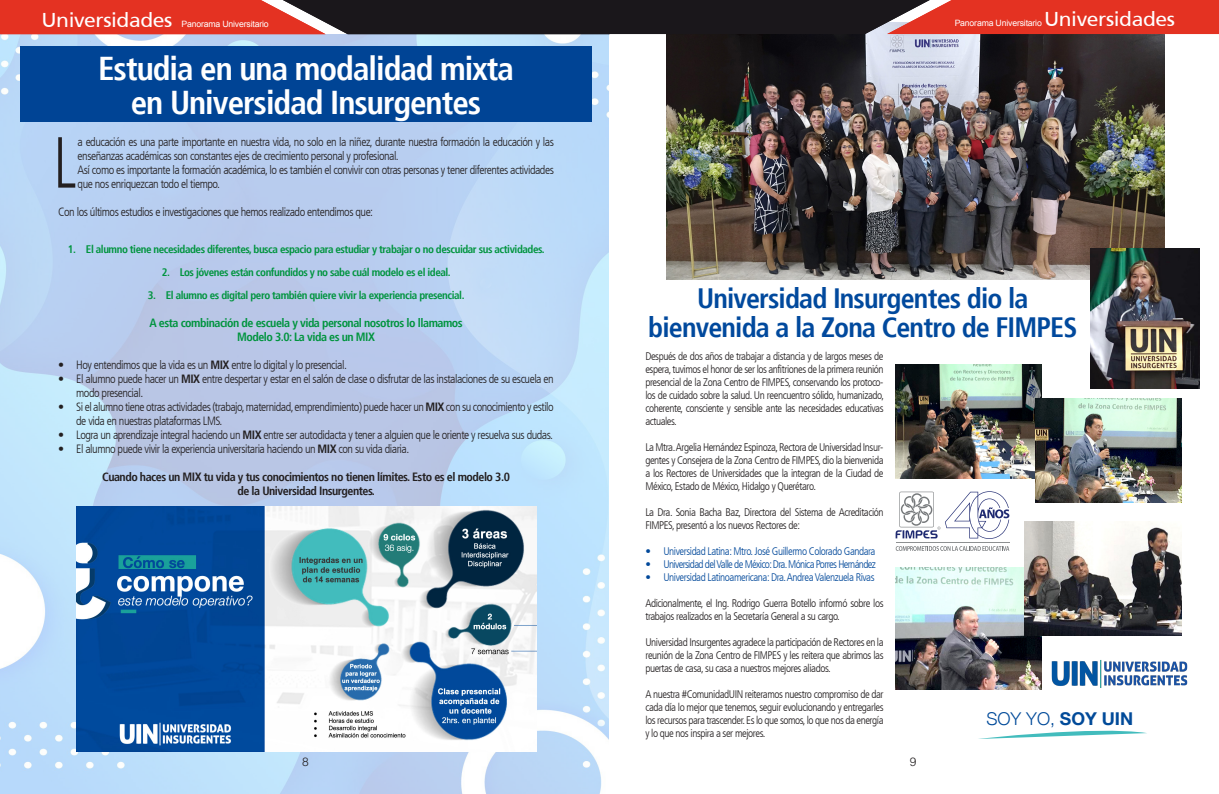
<style>
.page{position:relative;width:1219px;height:794px;background:#fff}
.page>*{position:absolute;margin:0;border:0;box-sizing:border-box;transform-origin:0 0}
.t1{font:300 condensed 72.2px "Frutiger LT";color:#231f20;scale:.82 1}
.t2{font:700 condensed 33px/34.3px "Frutiger";letter-spacing:-.03em;color:#fff;text-align:center}
.t3{font:700 condensed 28px/29px "Frutiger";letter-spacing:-.03em;color:#01499d;text-align:center}
.t4{font:20px "Frutiger SAIN Rmv 1 Roman";letter-spacing:-.02em;color:#fff;scale:1.06 1}
.t5{font:300 17.7px "Helvetica Neue";color:#014a99}
.t6{font:300 condensed 12px/14px "Frutiger LT";letter-spacing:-.04em;color:#231f20}
.t7{font:700 condensed 12px/14px "Frutiger";letter-spacing:-.04em;color:#231f20;text-align:center}
.t8{font:700 condensed 12px/14px "Frutiger";letter-spacing:-.04em;color:#00943e;text-align:center}
.t9{font:300 12px "Helvetica LT Std";color:#231f20}
.t10{font:300 condensed 11px/13px "Frutiger LT";letter-spacing:-.04em;color:#231f20;text-align:justify}
.t11{font:700 condensed 11px "Frutiger";letter-spacing:-.04em;color:#00943e}
.t12{font:300 condensed 11px "Frutiger LT";letter-spacing:-.04em;color:#00489a}
.t13{font:300 condensed 11px "Frutiger LT";letter-spacing:-.06em;color:#00489a}
.t14{font:8.7px "Arial";letter-spacing:-.02em;color:#fff}
.s1{font-family:"Frutiger";font-weight:700}
.s2{font-weight:700}
</style>
<div class="page">
<img style="left:667px;top:34px;width:497px;height:246px">
<img style="left:0;top:34px;width:608px;height:760px">
<svg style="left:0;top:0;width:1219px;height:34px;background:#842c26"></svg>
<div style="left:20px;top:46px;width:572px;height:76px;background:#004495"></div>
<svg style="left:978px;top:730px;width:169px;height:9px"></svg>
<img style="left:76px;top:506px;width:460px;height:245px">
<img style="left:1090px;top:248px;width:110px;height:140px">
<img style="left:896px;top:364px;width:145px;height:114px">
<img style="left:1035px;top:398px;width:146px;height:104px">
<img style="left:896px;top:568px;width:145px;height:121px">
<img style="left:1024px;top:521px;width:157px;height:115px">
<svg style="left:896px;top:546px;width:113px;height:4px"></svg>
<svg style="left:896px;top:491px;width:113px;height:48px"></svg>
<hr style="left:896px;top:542px;width:113px;height:1px;background:#8d9091">
<img style="left:1051px;top:660px;width:137px;height:28px">
<h3 class="t4" style="left:41px;top:8px;width:125px">Universidades</h3>
<p class="t14" style="left:181px;top:18px;width:89px">Panorama Universitario</p>
<p class="t14" style="left:955px;top:18px;width:89px">Panorama Universitario</p>
<h3 class="t4" style="left:1044px;top:8px;width:125px">Universidades</h3>
<h2 class="t2" style="left:98px;top:51px;width:417px">Estudia en una modalidad mixta en Universidad Insurgentes</h2>
<p class="t6" style="left:78px;top:135px;width:478px">a educación es una parte importante en nuestra vida, no solo en la niñez, durante nuestra formación la educación y las enseñanzas académicas son constantes ejes de crecimiento personal y profesional.<br>Así como es importante la formación académica, lo es también el convivir con otras personas y tener diferentes actividades que nos enriquezcan todo el tiempo.</p>
<p class="t6" style="left:58px;top:205px;width:316px">Con los últimos estudios e investigaciones que hemos realizado entendimos que:</p>
<p class="t11" style="left:68px;top:242px;width:478px">1. El alumno tiene necesidades diferentes, busca espacio para estudiar y trabajar o no descuidar sus actividades.</p>
<p class="t11" style="left:162px;top:265px;width:291px">2. Los jóvenes están confundidos y no sabe cuál modelo es el ideal.</p>
<p class="t11" style="left:148px;top:288px;width:318px">3. El alumno es digital pero también quiere vivir la experiencia presencial.</p>
<p class="t8" style="left:149px;top:315px;width:315px">A esta combinación de escuela y vida personal nosotros lo llamamos<br>Modelo 3.0: La vida es un MIX</p>
<p class="t6" style="left:58px;top:358px;width:290px">• Hoy entendimos que la vida es un <span class="s1">MIX</span> entre lo digital y lo presencial.</p>
<p class="t6" style="left:76px;top:372px;width:479px;text-indent:-18px">• El alumno puede hacer un <span class="s1">MIX</span> entre despertar y estar en el salón de clase o disfrutar de las instalaciones de su escuela en modo presencial.</p>
<p class="t6" style="left:76px;top:400px;width:479px;text-indent:-18px">• Si el alumno tiene otras actividades (trabajo, maternidad, emprendimiento) puede hacer un <span class="s1">MIX</span> con su conocimiento y estilo de vida en nuestras plataformas LMS.</p>
<p class="t6" style="left:58px;top:428px;width:496px">• Logra un aprendizaje integral haciendo un <span class="s1">MIX</span> entre ser autodidacta y tener a alguien que le oriente y resuelva sus dudas.</p>
<p class="t6" style="left:58px;top:442px;width:352px">• El alumno puede vivir la experiencia universitaria haciendo un <span class="s1">MIX</span> con su vida diaria.</p>
<p class="t7" style="left:102px;top:469px;width:409px">Cuando haces un MIX tu vida y tus conocimientos no tienen límites. Esto es el modelo 3.0 de la Universidad Insurgentes.</p>
<h1 class="t1" style="left:54px;top:122px;width:29px">L</h1>
<h3 class="t3" style="left:648px;top:283px;width:431px">Universidad Insurgentes dio la bienvenida a la Zona Centro de FIMPES</h3>
<p class="t10" style="left:645px;top:349px;width:240px">Después de dos años de trabajar a distancia y de largos meses de espera, tuvimos el honor de ser los anfitriones de la primera reunión presencial de la Zona Centro de FIMPES, conservando los protoco&shy;los de cuidado sobre la salud. Un reencuentro sólido, humanizado, coherente, consciente y sensible ante las necesidades educativas actuales.</p>
<p class="t10" style="left:645px;top:440px;width:240px">La Mtra. Argelia Hernández Espinoza, Rectora de Universidad Insur&shy;gentes y Consejera de la Zona Centro de FIMPES, dio la bienvenida a los Rectores de Universidades que la integran de la Ciudad de México, Estado de México, Hidalgo y Querétaro.</p>
<p class="t10" style="left:645px;top:505px;width:240px">La Dra. Sonia Bacha Baz, Directora del Sistema de Acreditación<br>FIMPES, presentó a los nuevos Rectores de:</p>
<p class="t12" style="left:645px;top:544px;width:232px">• Universidad Latina: Mtro. José Guillermo Colorado Gandara</p>
<p class="t13" style="left:645px;top:557px;width:232px">• Universidad del Valle de México: Dra. Mónica Porres Hernández</p>
<p class="t12" style="left:645px;top:570px;width:231px">• Universidad Latinoamericana: Dra. Andrea Valenzuela Rivas</p>
<p class="t10" style="left:645px;top:596px;width:240px">Adicionalmente, el Ing. Rodrigo Guerra Botello informó sobre los trabajos realizados en la Secretaría General a su cargo.</p>
<p class="t10" style="left:645px;top:635px;width:240px">Universidad Insurgentes agradece la participación de Rectores en la reunión de la Zona Centro de FIMPES y les reitera que abrimos las puertas de casa, su casa a nuestros mejores aliados.</p>
<p class="t10" style="left:645px;top:687px;width:240px">A nuestra #ComunidadUIN reiteramos nuestro compromiso de dar cada día lo mejor que tenemos, seguir evolucionando y entregarles los recursos para trascender. Es lo que somos, lo que nos da energía y lo que nos inspira a ser mejores.</p>
<h3 class="t5" style="left:986px;top:708px;width:148px">SOY YO, <span class="s2">SOY UIN</span></h3>
<p class="t9" style="left:302px;top:754px;width:8px">8</p>
<p class="t9" style="left:910px;top:754px;width:8px">9</p>
</div>
